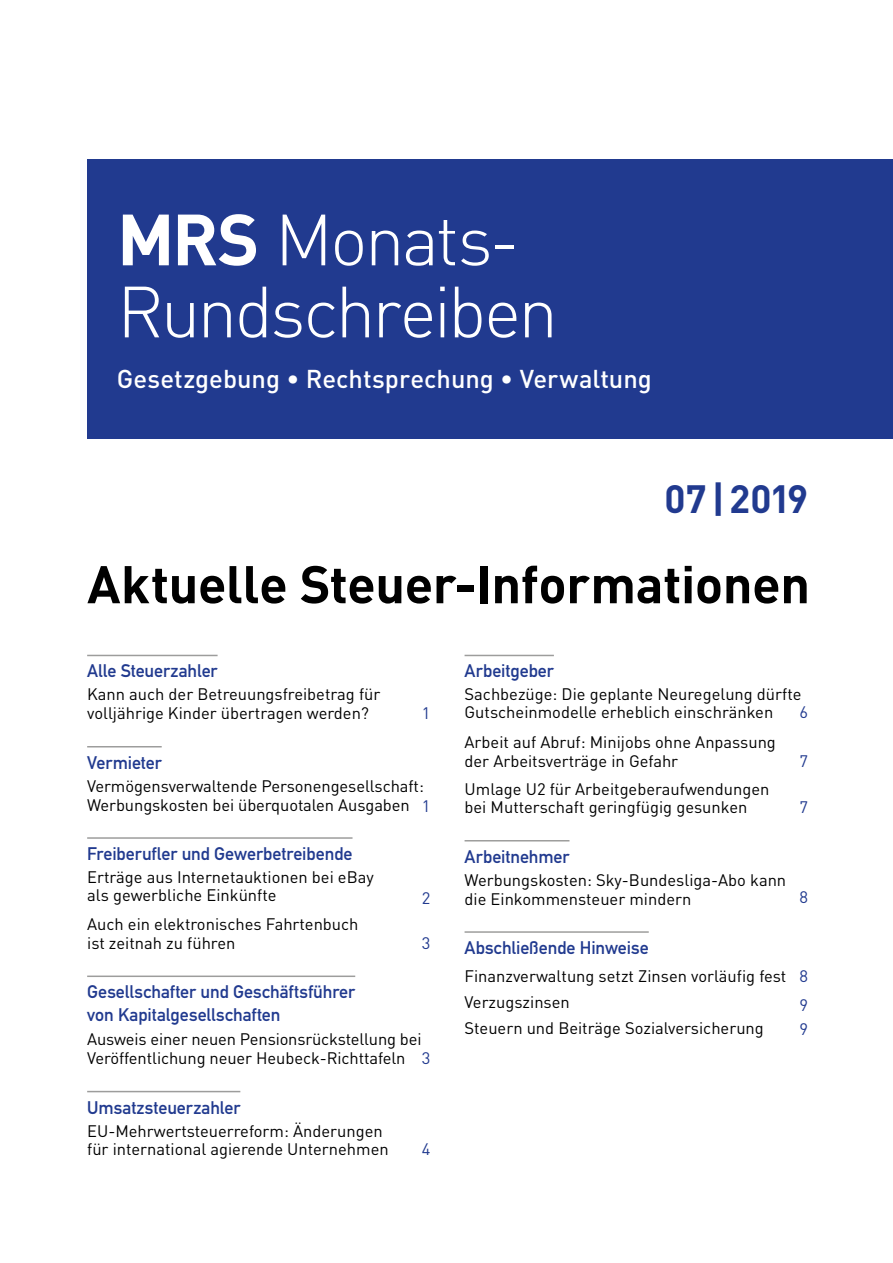
<style>
.page{position:relative;width:893px;height:1263px;background:#fff}
.page>*{position:absolute;margin:0;border:0;box-sizing:border-box;transform-origin:0 0}
.t1{font:300 71.25px/72px "DIN Pro";letter-spacing:-.04em;color:#fff}
.t2{font:700 52.2px "DIN Pro";letter-spacing:-.01em;color:#000}
.t3{font:700 39px "DIN Pro";color:#213a8f}
.t4{font:500 25.5px "DIN Pro";color:#fff}
.t5{font:18px/22.5px "DIN Mittelschrift Std";letter-spacing:-.005em;color:#213a8f}
.t6{font:16.5px/18.8px "DIN Pro";color:#000}
.t7{font:16.5px "DIN Pro";color:#213a8f}
.s1{font-weight:700}
.s2{color:#213a8f}
</style>
<div class="page">
<hr style="left:87px;top:655px;width:131px;height:1px;background:#9d9d9c">
<hr style="left:87px;top:746px;width:75px;height:1px;background:#9d9d9c">
<hr style="left:87px;top:837px;width:266px;height:2px;background:#9d9d9c">
<hr style="left:87px;top:975px;width:268px;height:2px;background:#9d9d9c">
<hr style="left:87px;top:1091px;width:153px;height:1px;background:#9d9d9c">
<hr style="left:465px;top:655px;width:89px;height:1px;background:#9d9d9c">
<hr style="left:465px;top:840px;width:104px;height:1px;background:#9d9d9c">
<hr style="left:465px;top:931px;width:184px;height:2px;background:#9d9d9c">
<div style="left:87px;top:160px;width:806px;height:279px;background:#213a8f"></div>
<h1 class="t1" style="left:117px;top:201px;width:443px"><span class="s1">MRS</span> Monats-<br>Rundschreiben</h1>
<h3 class="t4" style="left:117px;top:361px;width:536px">Gesetzgebung • Rechtsprechung • Verwaltung</h3>
<h3 class="t3" style="left:664px;top:473px;width:145px">07|2019</h3>
<h2 class="t2" style="left:87px;top:549px;width:724px">Aktuelle Steuer-Informationen</h2>
<p class="t5" style="left:87px;top:660px;width:132px">Alle Steuerzahler</p>
<p class="t6" style="left:87px;top:684px;width:295px">Kann auch der Betreuungsfreibetrag für volljährige Kinder übertragen werden?</p>
<p class="t7" style="left:422px;top:702px;width:10px">1</p>
<p class="t5" style="left:87px;top:751px;width:76px">Vermieter</p>
<p class="t6" style="left:87px;top:776px;width:345px">Vermögensverwaltende Personengesellschaft:<br>Werbungskosten bei überquotalen Ausgaben <span class="s2">1</span></p>
<p class="t5" style="left:87px;top:842px;width:267px">Freiberufler und Gewerbetreibende</p>
<p class="t6" style="left:87px;top:867px;width:288px;line-height:18px">Erträge aus Internetauktionen bei eBay als gewerbliche Einkünfte</p>
<p class="t7" style="left:422px;top:887px;width:10px">2</p>
<p class="t6" style="left:87px;top:914px;width:273px">Auch ein elektronisches Fahrtenbuch ist zeitnah zu führen</p>
<p class="t7" style="left:422px;top:932px;width:10px">3</p>
<p class="t5" style="left:87px;top:981px;width:270px">Gesellschafter und Geschäftsführer von Kapitalgesellschaften</p>
<p class="t6" style="left:87px;top:1029px;width:345px">Ausweis einer neuen Pensionsrückstellung bei<br>Veröffentlichung neuer Heubeck-Richttafeln <span class="s2">3</span></p>
<p class="t5" style="left:87px;top:1096px;width:155px">Umsatzsteuerzahler</p>
<p class="t6" style="left:87px;top:1120px;width:303px">EU-Mehrwertsteuerreform: Änderungen für international agierende Unternehmen</p>
<p class="t7" style="left:422px;top:1138px;width:10px">4</p>
<p class="t5" style="left:465px;top:660px;width:91px">Arbeitgeber</p>
<p class="t6" style="left:465px;top:685px;width:338px;line-height:18px">Sachbezüge: Die geplante Neuregelung dürfte<br>Gutscheinmodelle erheblich einschränken</p>
<p class="t7" style="left:799px;top:701px;width:10px">6</p>
<p class="t6" style="left:465px;top:731px;width:313px;line-height:19.5px">Arbeit auf Abruf: Minijobs ohne Anpassung der Arbeitsverträge in Gefahr</p>
<p class="t6" style="left:465px;top:778px;width:306px">Umlage U2 für Arbeitgeberaufwendungen bei Mutterschaft geringfügig gesunken</p>
<p class="t5" style="left:465px;top:845px;width:106px">Arbeitnehmer</p>
<p class="t6" style="left:465px;top:870px;width:323px">Werbungskosten: Sky-Bundesliga-Abo kann die Einkommensteuer mindern</p>
<p class="t7" style="left:799px;top:750px;width:10px">7</p>
<p class="t7" style="left:799px;top:796px;width:10px">7</p>
<p class="t7" style="left:799px;top:886px;width:10px">8</p>
<p class="t5" style="left:465px;top:936px;width:186px">Abschließende Hinweise</p>
<p class="t6" style="left:465px;top:963px;width:345px;line-height:25.2px">Finanzverwaltung setzt Zinsen vorläufig fest <span class="s2">8<br></span>Verzugszinsen</p>
<p class="t7" style="left:799px;top:993px;width:10px">9</p>
<p class="t6" style="left:465px;top:1017px;width:301px">Steuern und Beiträge Sozialversicherung</p>
<p class="t7" style="left:799px;top:1018px;width:10px">9</p>
</div>
